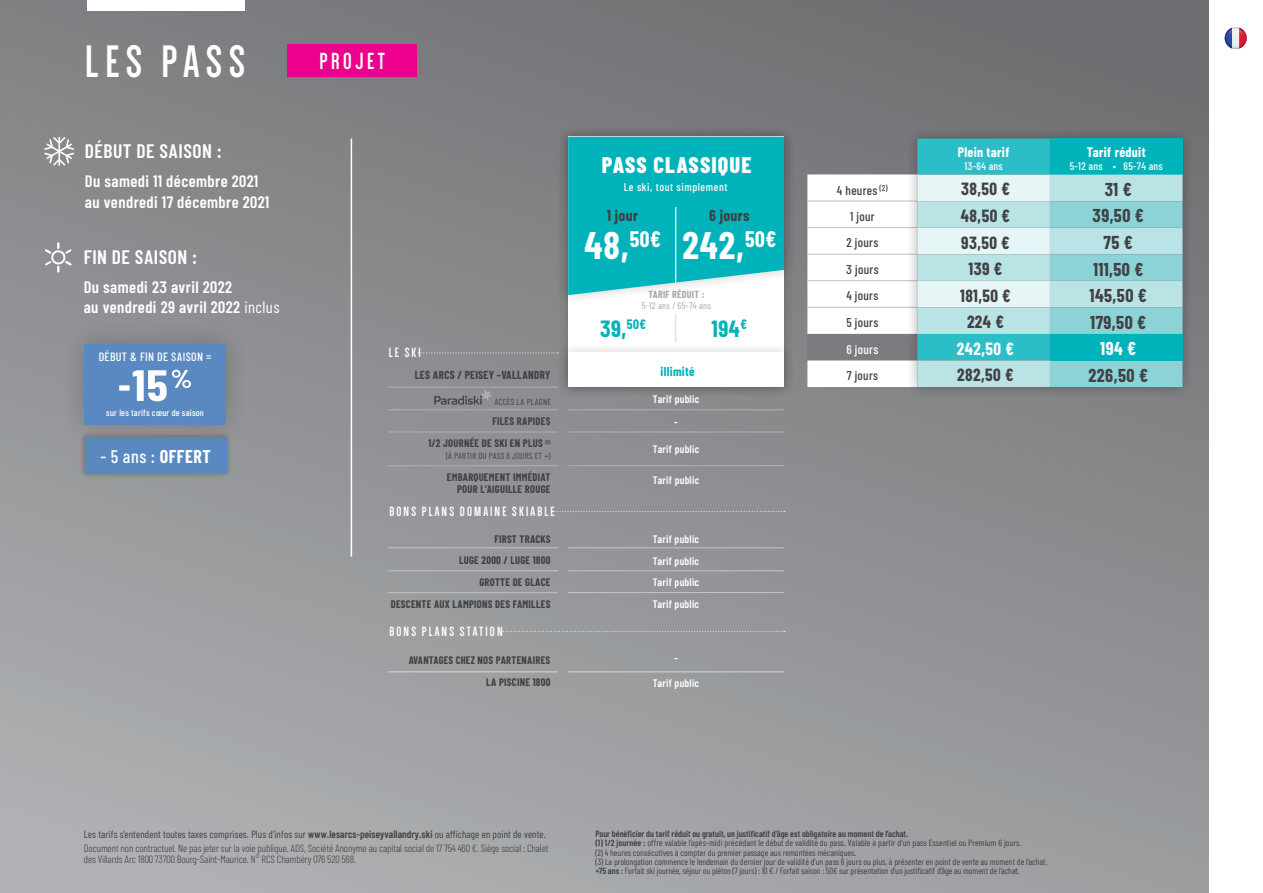
<style>
.page{position:relative;width:1263px;height:893px;background:#fff}
.page>*{position:absolute;margin:0;border:0;box-sizing:border-box;transform-origin:0 0}
.t1{font:700 46.8px "Dense";letter-spacing:.15em;color:#fff}
.t2{font:700 37.5px "Barlow Condensed";color:#fff}
.t3{font:700 24px "Dense";letter-spacing:.15em;color:#fff}
.t4{font:700 22.8px "Barlow Condensed";color:#00b3ba}
.t5{font:800 22.5px "Barlow Condensed";letter-spacing:.05em;color:#fff}
.t6{font:600 19.5px "Barlow Condensed";letter-spacing:.025em;color:#fff}
.t7{font:700 18.15px "Barlow Condensed";letter-spacing:.025em;color:#414042}
.t8{font:500 18.15px "Barlow Condensed";color:#fff}
.t9{font:700 18.15px "Barlow Condensed";color:#fff}
.t10{font:700 17.25px "Barlow Condensed";letter-spacing:.025em;color:#414042}
.t11{font:700 17.25px "Barlow Condensed";color:#fff}
.t12{font:600 16.5px/20.2px "Barlow Condensed";letter-spacing:.025em;color:#fff}
.t13{font:700 15.45px "Barlow Condensed";letter-spacing:.025em;color:#414042}
.t14{font:700 13.8px "Dense";letter-spacing:.15em;color:#fff}
.t15{font:700 13.5px "Barlow Condensed";letter-spacing:.025em;color:#fff}
.t16{font:500 12.75px/26.4px "Barlow Condensed";letter-spacing:.025em;color:#414042;text-align:center}
.t17{font:500 12.75px "Barlow Condensed";letter-spacing:.025em;color:#fff}
.t18{font:700 12.6px "Barlow Condensed";letter-spacing:.025em;color:#00b3ba}
.t19{font:500 12px "Barlow Condensed";letter-spacing:.025em;color:#fff}
.t20{font:700 11.25px "Barlow Condensed";letter-spacing:.025em;color:#414042}
.t21{font:500 11.25px "Barlow Condensed";letter-spacing:.05em;color:#fff}
.t22{font:600 11.25px "Barlow Condensed";color:#fff}
.t23{font:600 10.8px/21.8px "Barlow Condensed";letter-spacing:.025em;color:#fff;text-align:justify}
.t24{font:500 10.8px "Barlow Condensed";letter-spacing:.025em;color:#fff}
.t25{font:700 10.65px/21.8px "Barlow Condensed";letter-spacing:.025em;color:#414042;text-align:right}
.t26{font:300 10.5px/13.6px "Barlow Condensed";letter-spacing:-.01em;color:#414042}
.t27{font:700 10.05px "Barlow Condensed";letter-spacing:.025em;color:#a6a8ab}
.t28{font:9.45px "Barlow Condensed";letter-spacing:.025em;color:#a6a8ab}
.t29{font:500 9.15px "Barlow Condensed";letter-spacing:.025em;color:#fff}
.t30{font:9px/9px "Barlow Condensed";color:#414042}
.t31{font:8.85px "Barlow Condensed";letter-spacing:.025em;color:#414042}
.s1{font-weight:400}
.s2{font-weight:700}
.s3{font-weight:600}
</style>
<div class="page">
<div style="left:0;top:0;width:1209px;height:893px;background:linear-gradient(to bottom,#77787b,#a7a9ac)"></div>
<div style="left:87px;top:0;width:157px;height:11px;background:#fff"></div>
<img style="left:1225px;top:31px;width:22px;height:18px">
<svg style="left:1227px;top:27px;width:19px;height:21px"></svg>
<div style="left:79px;top:431px;width:153px;height:48px;background:#000;opacity:.3"></div>
<div style="left:85px;top:437px;width:141px;height:36px;background:#5a89c1"></div>
<div style="left:288px;top:45px;width:129px;height:32px;background:#ec008c"></div>
<div style="left:60px;top:320px;width:190px;height:128px;background:#000;opacity:.2"></div>
<div style="left:84px;top:344px;width:142px;height:80px;background:#5a89c1"></div>
<svg style="left:119px;top:370px;width:72px;height:31px"></svg>
<svg style="left:44px;top:137px;width:30px;height:29px"></svg>
<svg style="left:45px;top:242px;width:27px;height:30px"></svg>
<div style="left:568px;top:137px;width:216px;height:250px;background:#fff"></div>
<div style="left:557px;top:126px;width:238px;height:180px;background:#000;opacity:.2"></div>
<svg style="left:568px;top:137px;width:216px;height:158px;background:#14b8bf"></svg>
<hr style="left:675px;top:207px;width:1px;height:77px;background:#fff">
<svg style="left:675px;top:314px;width:1px;height:27px"></svg>
<svg style="left:552px;top:511px;width:233px;height:1px"></svg>
<svg style="left:501px;top:631px;width:284px;height:1px"></svg>
<div style="left:557px;top:341px;width:238px;height:58px;background:#000;opacity:.2"></div>
<div style="left:568px;top:352px;width:216px;height:35px;background:#fff"></div>
<hr style="left:388px;top:387px;width:170px;height:1px;background:#afb1b4">
<hr style="left:388px;top:409px;width:170px;height:1px;background:#afb1b4">
<hr style="left:388px;top:432px;width:170px;height:1px;background:#afb1b4">
<hr style="left:388px;top:465px;width:170px;height:1px;background:#afb1b4">
<svg style="left:434px;top:390px;width:57px;height:15px"></svg>
<svg style="left:418px;top:352px;width:140px;height:1px"></svg>
<hr style="left:568px;top:409px;width:216px;height:1px;background:#afb1b4">
<hr style="left:568px;top:432px;width:216px;height:1px;background:#afb1b4">
<hr style="left:568px;top:465px;width:216px;height:1px;background:#afb1b4">
<hr style="left:388px;top:547px;width:170px;height:1px;background:#c2c4c6">
<hr style="left:388px;top:570px;width:170px;height:1px;background:#c2c4c6">
<hr style="left:388px;top:592px;width:170px;height:1px;background:#c2c4c6">
<hr style="left:388px;top:671px;width:170px;height:1px;background:#d5d7d8">
<hr style="left:568px;top:671px;width:216px;height:1px;background:#d5d7d8">
<hr style="left:568px;top:547px;width:216px;height:1px;background:#c2c4c6">
<hr style="left:568px;top:570px;width:216px;height:1px;background:#c2c4c6">
<hr style="left:568px;top:592px;width:216px;height:1px;background:#c2c4c6">
<div style="left:906px;top:127px;width:288px;height:272px;background:#000;opacity:.3"></div>
<svg style="left:807px;top:139px;width:375px;height:248px"></svg>
<div style="left:1050px;top:334px;width:132px;height:26px;background:#00b3ba"></div>
<hr style="left:351px;top:139px;width:1px;height:418px;background:#fff">
<h1 class="t1" style="left:85px;top:38px;width:161px">LES PASS</h1>
<h3 class="t6" style="left:85px;top:139px;width:138px">DÉBUT DE SAISON :</h3>
<h3 class="t12" style="left:85px;top:171px;width:186px">Du samedi 11 décembre 2021 au vendredi 17 décembre 2021</h3>
<h3 class="t3" style="left:319px;top:50px;width:67px">PROJET</h3>
<h3 class="t5" style="left:602px;top:151px;width:151px">PASS CLASSIQUE</h3>
<p class="t21" style="left:624px;top:180px;width:105px">Le ski, tout simplement</p>
<h3 class="t13" style="left:607px;top:206px;width:33px">1 jour</h3>
<h3 class="t13" style="left:709px;top:206px;width:42px">6 jours</h3>
<h2 class="t2" style="left:584px;top:222px;width:78px">48,<sup>50€</sup></h2>
<h2 class="t2" style="left:682px;top:222px;width:95px">242,<sup>50€</sup></h2>
<h3 class="t6" style="left:84px;top:244px;width:115px">FIN DE SAISON :</h3>
<h3 class="t12" style="left:84px;top:276px;width:197px">Du samedi 23 avril 2022<br>au vendredi 29 avril 2022 <span class="s1">inclus</span></h3>
<p class="t27" style="left:648px;top:289px;width:58px">TARIF RÉDUIT :</p>
<p class="t28" style="left:642px;top:300px;width:70px">5-12 ans / 65-74 ans</p>
<h3 class="t19" style="left:99px;top:349px;width:114px">DÉBUT &amp; FIN DE SAISON =</h3>
<p class="t29" style="left:106px;top:407px;width:99px">sur les tarifs cœur de saison</p>
<h3 class="t8" style="left:100px;top:445px;width:112px">- 5 ans : <span class="s2">OFFERT</span></h3>
<h3 class="t14" style="left:389px;top:346px;width:34px">LE SKI</h3>
<p class="t20" style="left:415px;top:368px;width:137px">LES ARCS / PEISEY –VALLANDRY</p>
<p class="t25" style="left:428px;top:411px;width:124px;line-height:21.3px">FILES RAPIDES<br>1/2 JOURNÉE DE SKI EN PLUS <sup>(1)</sup></p>
<p class="t31" style="left:446px;top:450px;width:106px">(À PARTIR DU PASS 6 JOURS ET +)</p>
<p class="t25" style="left:447px;top:471px;width:105px;line-height:12.1px">EMBARQUEMENT IMMÉDIAT<br>POUR L’AIGUILLE ROUGE</p>
<p class="t31" style="left:494px;top:396px;width:58px">ACCÈS LA PLAGNE</p>
<h3 class="t14" style="left:389px;top:505px;width:166px">BONS PLANS DOMAINE SKIABLE</h3>
<p class="t25" style="left:391px;top:528px;width:161px">FIRST TRACKS<br>LUGE 2000 / LUGE 1800<br>GROTTE DE GLACE<br>DESCENTE AUX LAMPIONS DES FAMILLES</p>
<h3 class="t14" style="left:389px;top:624px;width:115px">BONS PLANS STATION</h3>
<h3 class="t4" style="left:600px;top:314px;width:48px">39,<sup>50€</sup></h3>
<h3 class="t18" style="left:661px;top:364px;width:36px">illimité</h3>
<p class="t23" style="left:653px;top:388px;width:48px">Tarif public</p>
<p class="t22" style="left:674px;top:415px;width:5px">-</p>
<p class="t23" style="left:653px;top:438px;width:48px">Tarif public</p>
<p class="t23" style="left:653px;top:469px;width:48px">Tarif public</p>
<p class="t23" style="left:653px;top:528px;width:48px">Tarif public Tarif public Tarif public Tarif public</p>
<p class="t25" style="left:409px;top:648px;width:143px;line-height:22.6px">AVANTAGES CHEZ NOS PARTENAIRES<br>LA PISCINE 1800</p>
<p class="t22" style="left:674px;top:651px;width:5px">-</p>
<p class="t23" style="left:653px;top:672px;width:48px">Tarif public</p>
<h3 class="t4" style="left:711px;top:314px;width:37px">194<sup>€</sup></h3>
<h3 class="t16" style="left:837px;top:177px;width:52px">4 heures <sup>(2)<br></sup>1 jour<br>2 jours<br>3 jours<br>4 jours<br>5 jours</h3>
<h3 class="t17" style="left:846px;top:341px;width:33px">6 jours</h3>
<h3 class="t16" style="left:847px;top:362px;width:33px">7 jours</h3>
<h3 class="t15" style="left:958px;top:144px;width:53px">Plein tarif</h3>
<p class="t24" style="left:964px;top:159px;width:40px">13-64 ans</p>
<h3 class="t15" style="left:1087px;top:144px;width:60px">Tarif réduit</h3>
<p class="t24" style="left:1070px;top:159px;width:95px">5-12 ans • 65-74 ans</p>
<h3 class="t10" style="left:961px;top:179px;width:50px">38,50 €</h3>
<h3 class="t7" style="left:1105px;top:178px;width:29px">31 €</h3>
<h3 class="t10" style="left:961px;top:205px;width:51px">48,50 €</h3>
<h3 class="t7" style="left:1092px;top:205px;width:53px">39,50 €</h3>
<h3 class="t10" style="left:961px;top:232px;width:50px">93,50 €</h3>
<h3 class="t7" style="left:1103px;top:231px;width:31px">75 €</h3>
<h3 class="t10" style="left:968px;top:258px;width:35px">139 €</h3>
<h3 class="t7" style="left:1093px;top:258px;width:52px">111,50 €</h3>
<h3 class="t10" style="left:960px;top:285px;width:52px">181,50 €</h3>
<h3 class="t7" style="left:1089px;top:284px;width:59px">145,50 €</h3>
<h3 class="t10" style="left:967px;top:311px;width:39px">224 €</h3>
<h3 class="t7" style="left:1090px;top:311px;width:57px">179,50 €</h3>
<h3 class="t11" style="left:957px;top:338px;width:59px">242,50 €</h3>
<h3 class="t9" style="left:1100px;top:337px;width:38px">194 €</h3>
<h3 class="t10" style="left:957px;top:364px;width:58px">282,50 €</h3>
<h3 class="t7" style="left:1088px;top:364px;width:61px">226,50 €</h3>
<p class="t26" style="left:84px;top:827px;width:466px"><span class="s1">Les tarifs s’entendent toutes taxes comprises. Plus d’infos sur</span> <span class="s3">www.lesarcs-peiseyvallandry.ski</span> <span class="s1">ou affichage en point de vente.<br></span>Document non contractuel. Ne pas jeter sur la voie publique. ADS, Société Anonyme au capital social de 17 754 460 €. Siège social : Chalet</p>
<p class="t26" style="left:84px;top:852px;width:274px">des Villards Arc 1800 73700 Bourg-Saint-Maurice. N° RCS Chambéry 076 520 568.</p>
<p class="t30" style="left:595px;top:829px;width:428px"><span class="s3">Pour bénéficier du tarif réduit ou gratuit, un justificatif d’âge est obligatoire au moment de l’achat.<br>(1) 1/2 journée :</span> offre valable l’apès-midi précédant le début de validité du pass. Valable à partir d’un pass Essentiel ou Premium 6 jours.</p>
<p class="t30" style="left:595px;top:848px;width:454px">(2) 4 heures consécutives à compter du premier passage aux remontées mécaniques.<br>(3) La prolongation commence le lendemain du dernier jour de validité d’un pass 6 jours ou plus, à présenter en point de vente au moment de l’achat. <span class="s3">+75 ans :</span> Forfait ski journée, séjour ou piéton (7 jours) : 10 € / Forfait saison : 50€ sur présentation d’un justificatif d’âge au moment de l’achat.</p>
</div>
